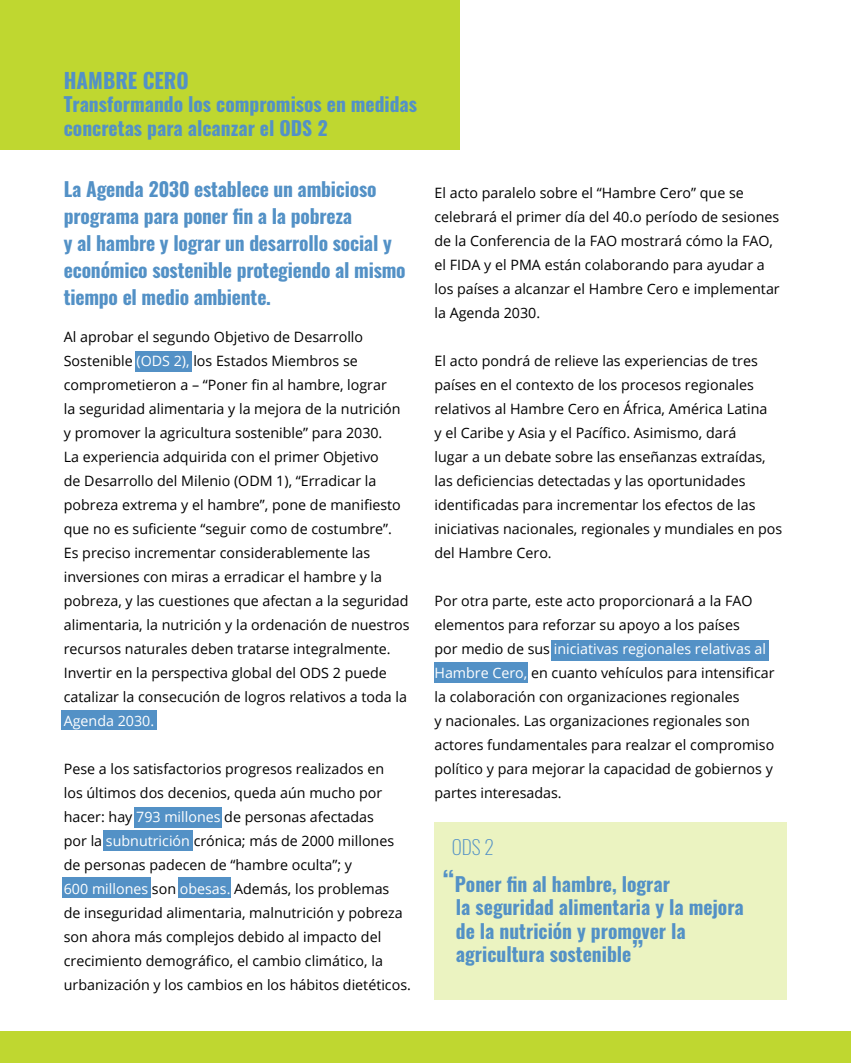
<style>
.page{position:relative;width:851px;height:1063px;background:#fff}
.page>*{position:absolute;margin:0;border:0;box-sizing:border-box;transform-origin:0 0}
.t1{font:700 21px "Oswald";color:#5391c6}
.t2{font:700 19.5px/27px "Oswald";letter-spacing:-.005em;color:#5391c6}
.t3{font:14.25px/24px "Open Sans";color:#000}
.t4{font:14.25px "Open Sans";color:#fff}
.s1{color:#fff}
.s2{font-weight:200}
.s3{font-size:27px}
</style>
<div class="page">
<div style="left:134px;top:807px;width:88px;height:21px;background:#5391c6"></div>
<div style="left:104px;top:830px;width:89px;height:21px;background:#5391c6"></div>
<div style="left:62px;top:877px;width:89px;height:21px;background:#5391c6"></div>
<div style="left:178px;top:877px;width:52px;height:21px;background:#5391c6"></div>
<div style="left:62px;top:711px;width:95px;height:19px;background:#5391c6"></div>
<div style="left:135px;top:351px;width:56px;height:21px;background:#5391c6"></div>
<div style="left:551px;top:640px;width:217px;height:21px;background:#5391c6"></div>
<div style="left:434px;top:662px;width:94px;height:21px;background:#5391c6"></div>
<div style="left:0;top:0;width:459px;height:150px;background:#bfd730"></div>
<div style="left:0;top:1031px;width:850px;height:32px;background:#bfd730"></div>
<div style="left:434px;top:822px;width:353px;height:177px;background:#ebf3c1"></div>
<h1 class="t1" style="left:64px;top:69px;width:126px">HAMBRE CERO</h1>
<h2 class="t2" style="left:64px;top:94px;width:355px;line-height:23.4px">Transformando los compromisos en medidas concretas para alcanzar el ODS 2</h2>
<h2 class="t2" style="left:64px;top:177px;width:343px">La Agenda 2030 establece un ambicioso programa para poner fin a la pobreza<br>y al hambre y lograr un desarrollo social y económico sostenible protegiendo al mismo tiempo el medio ambiente.</h2>
<p class="t3" style="left:64px;top:324px;width:347px">Al aprobar el segundo Objetivo de Desarrollo Sostenible <span class="s1">(ODS 2),</span> los Estados Miembros se comprometieron a – “Poner fin al hambre, lograr<br>la seguridad alimentaria y la mejora de la nutrición y promover la agricultura sostenible” para 2030.<br>La experiencia adquirida con el primer Objetivo<br>de Desarrollo del Milenio (ODM 1), “Erradicar la pobreza extrema y el hambre”, pone de manifiesto que no es suficiente “seguir como de costumbre”.<br>Es preciso incrementar considerablemente las inversiones con miras a erradicar el hambre y la pobreza, y las cuestiones que afectan a la seguridad alimentaria, la nutrición y la ordenación de nuestros recursos naturales deben tratarse integralmente.<br>Invertir en la perspectiva global del ODS 2 puede catalizar la consecución de logros relativos a toda la</p>
<p class="t4" style="left:64px;top:711px;width:92px">Agenda 2030.</p>
<p class="t3" style="left:64px;top:756px;width:348px">Pese a los satisfactorios progresos realizados en<br>los últimos dos decenios, queda aún mucho por hacer: hay <span class="s1">793 millones</span> de personas afectadas<br>por la <span class="s1">subnutrición</span> crónica; más de 2000 millones de personas padecen de “hambre oculta”; y<br><span class="s1">600 millones</span> son <span class="s1">obesas.</span> Además, los problemas<br>de inseguridad alimentaria, malnutrición y pobreza son ahora más complejos debido al impacto del crecimiento demográfico, el cambio climático, la urbanización y los cambios en los hábitos dietéticos.</p>
<p class="t3" style="left:434px;top:180px;width:347px">El acto paralelo sobre el “Hambre Cero” que se celebrará el primer día del 40.o período de sesiones de la Conferencia de la FAO mostrará cómo la FAO, el FIDA y el PMA están colaborando para ayudar a los países a alcanzar el Hambre Cero e implementar la Agenda 2030.</p>
<p class="t3" style="left:434px;top:348px;width:349px">El acto pondrá de relieve las experiencias de tres países en el contexto de los procesos regionales relativos al Hambre Cero en África, América Latina<br>y el Caribe y Asia y el Pacífico. Asimismo, dará<br>lugar a un debate sobre las enseñanzas extraídas, las deficiencias detectadas y las oportunidades identificadas para incrementar los efectos de las iniciativas nacionales, regionales y mundiales en pos del Hambre Cero.</p>
<p class="t3" style="left:434px;top:588px;width:341px">Por otra parte, este acto proporcionará a la FAO elementos para reforzar su apoyo a los países<br>por medio de sus <span class="s1">iniciativas regionales relativas al Hambre Cero,</span> en cuanto vehículos para intensificar la colaboración con organizaciones regionales<br>y nacionales. Las organizaciones regionales son actores fundamentales para realzar el compromiso político y para mejorar la capacidad de gobiernos y partes interesadas.</p>
<h2 class="t2" style="left:443px;top:830px;width:228px;line-height:36.9px;text-indent:9px"><span class="s2">ODS 2<br></span><span class="s3">“</span>Poner fin al hambre, lograr</h2>
<h2 class="t2" style="left:456px;top:897px;width:289px;line-height:23.4px">la seguridad alimentaria y la mejora de la nutrición y promover la agricultura sostenible<span class="s3">”</span></h2>
</div>
